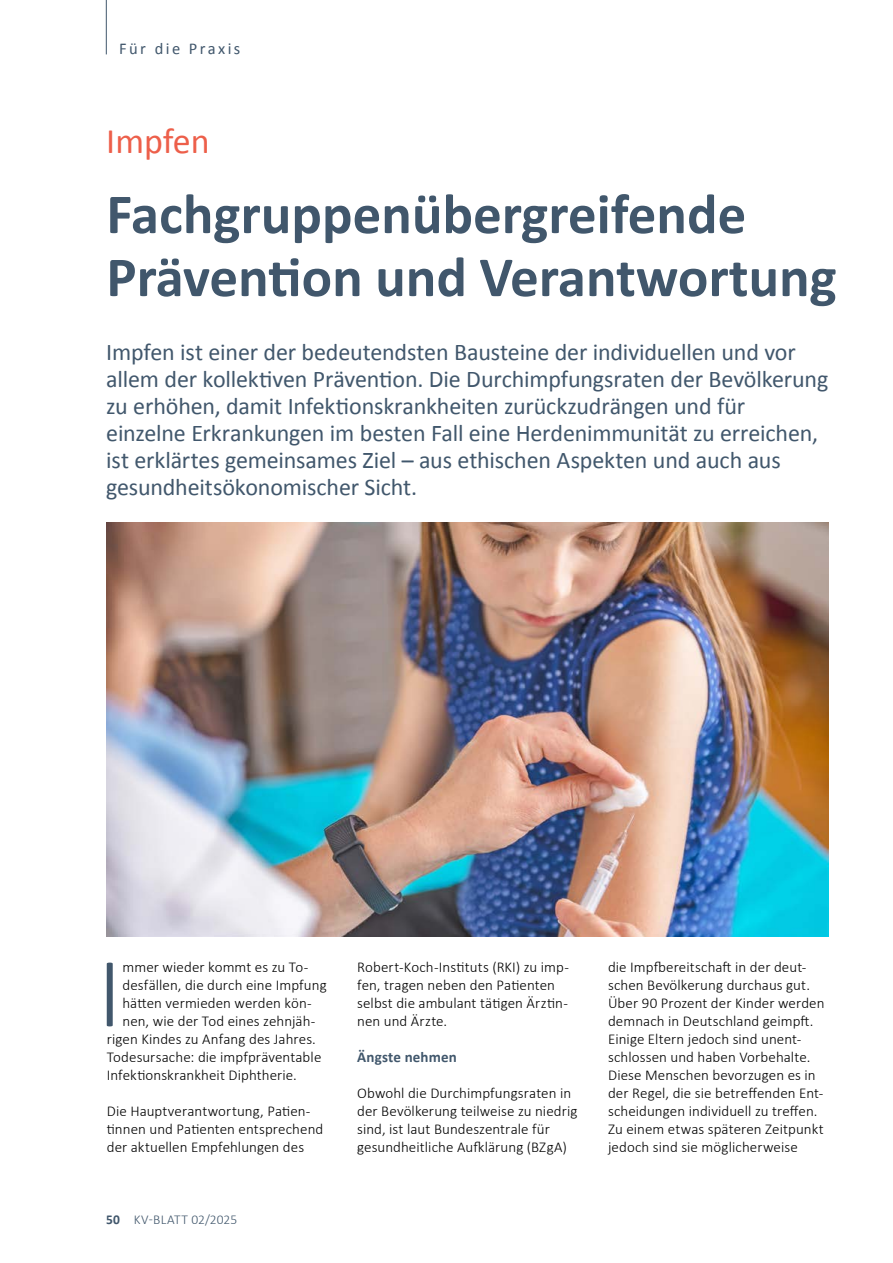
<style>
.page{position:relative;width:893px;height:1263px;background:#fff}
.page>*{position:absolute;margin:0;border:0;box-sizing:border-box;transform-origin:0 0}
.t1{font:300 100.05px "Calibri";color:#41576c}
.t2{font:700 57px/63px "Calibri";color:#41576c}
.t3{font:36px "Calibri";color:#ed5f4a}
.t4{font:24px/27px "Calibri";letter-spacing:-.01em;color:#41576c}
.t5{font:16.5px "Calibri";letter-spacing:.15em;color:#41576c}
.t6{font:300 15px/18px "Calibri";letter-spacing:.005em;color:#000}
.t7{font:700 15px "Calibri";letter-spacing:.01em;color:#41576c}
.t8{font:300 13.5px "Calibri";letter-spacing:.04em;color:#41576c}
.s1{font-weight:700}
</style>
<div class="page">
<hr style="left:106px;top:0;width:1px;height:54px;background:#41576c">
<img style="left:107px;top:522px;width:722px;height:414px">
<p class="t5" style="left:119px;top:38px;width:123px">Für die Praxis</p>
<h3 class="t3" style="left:106px;top:119px;width:105px">Impfen</h3>
<h2 class="t2" style="left:106px;top:183px;width:732px">Fachgruppenübergreifende<br>Prävention und Verantwortung</h2>
<p class="t4" style="left:106px;top:337px;width:724px">Impfen ist einer der bedeutendsten Bausteine der individuellen und vor allem der kollektiven Prävention. Die Durchimpfungsraten der Bevölkerung zu erhöhen, damit Infektionskrankheiten zurückzudrängen und für einzelne Erkrankungen im besten Fall eine Herdenimmunität zu erreichen, ist erklärtes gemeinsames Ziel – aus ethischen Aspekten und auch aus gesundheitsökonomischer Sicht.</p>
<h1 class="t1" style="left:98px;top:931px;width:26px">I</h1>
<p class="t6" style="left:122px;top:957px;width:187px">mmer wieder kommt es zu To-</p>
<p class="t6" style="left:122px;top:975px;width:206px">desfällen, die durch eine Impfung</p>
<p class="t6" style="left:122px;top:993px;width:191px">hätten vermieden werden kön-</p>
<p class="t6" style="left:122px;top:1011px;width:194px">nen, wie der Tod eines zehnjäh-</p>
<p class="t6" style="left:107px;top:1029px;width:211px">rigen Kindes zu Anfang des Jahres.</p>
<p class="t6" style="left:107px;top:1047px;width:216px">Todesursache: die impfpräventable</p>
<p class="t6" style="left:107px;top:1065px;width:192px">Infektionskrankheit Diphtherie.</p>
<p class="t6" style="left:107px;top:1101px;width:218px">Die Hauptverantwortung, Patien&shy;tinnen und Patienten entsprechend der aktuellen Empfehlungen des</p>
<p class="t8" style="left:106px;top:1211px;width:132px"><span class="s1">50</span> KV-BLATT 02/2025</p>
<p class="t6" style="left:357px;top:957px;width:213px">Robert-Koch-Instituts (RKI) zu imp&shy;fen, tragen neben den Patienten selbst die ambulant tätigen Ärztin&shy;nen und Ärzte.</p>
<p class="t7" style="left:357px;top:1047px;width:101px">Ängste nehmen</p>
<p class="t6" style="left:357px;top:1083px;width:222px">Obwohl die Durchimpfungsraten in der Bevölkerung teilweise zu niedrig sind, ist laut Bundeszentrale für gesundheitliche Aufklärung (BZgA)</p>
<p class="t6" style="left:608px;top:957px;width:218px">die Impfbereitschaft in der deut&shy;schen Bevölkerung durchaus gut.<br>Über 90 Prozent der Kinder werden demnach in Deutschland geimpft.<br>Einige Eltern jedoch sind unent&shy;schlossen und haben Vorbehalte.<br>Diese Menschen bevorzugen es in der Regel, die sie betreffenden Ent&shy;scheidungen individuell zu treffen.<br>Zu einem etwas späteren Zeitpunkt jedoch sind sie möglicherweise</p>
</div>
